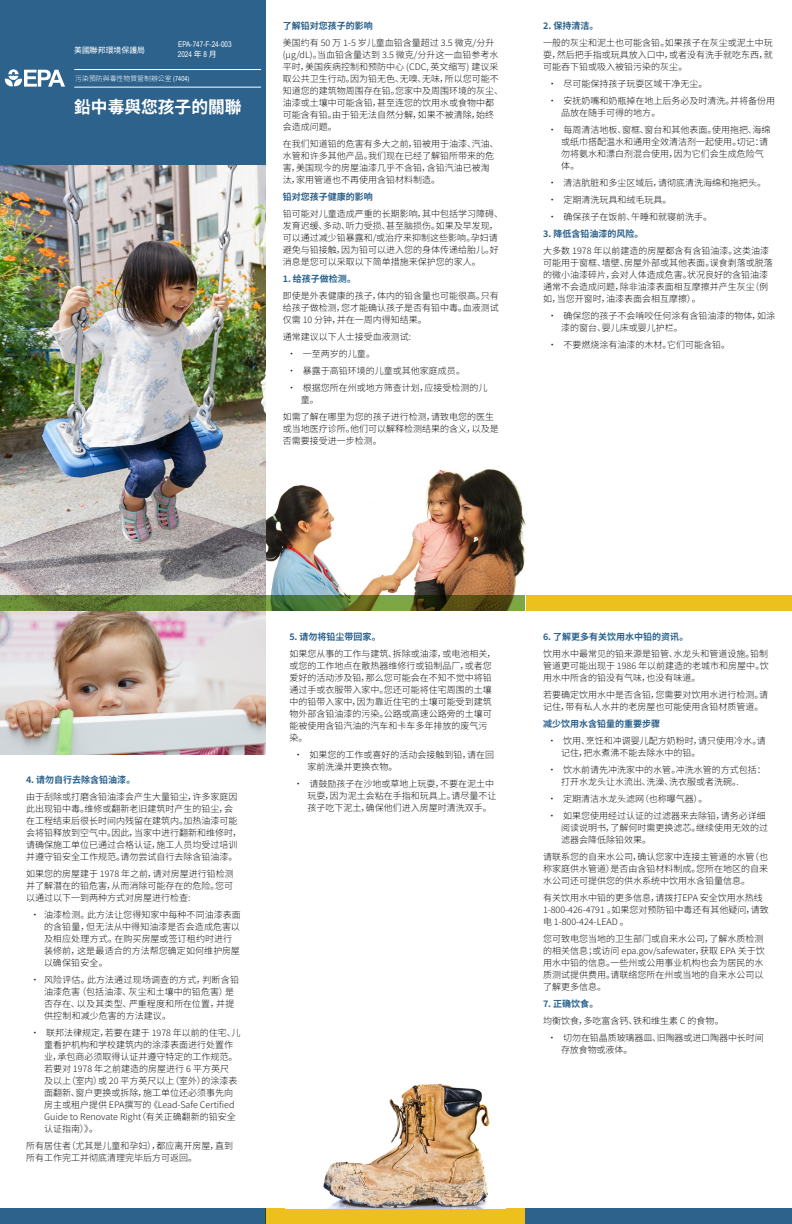
<style>
.page{position:relative;width:792px;height:1224px;background:#fff}
.page>*{position:absolute;margin:0;border:0;box-sizing:border-box;transform-origin:0 0}
.t1{font:700 16.7px "Noto Sans TC";color:#fff}
.t2{font:100 9px/12px "Noto Sans SC";color:#231f20}
.t3{font:100 9px "Noto Sans SC";color:#2c628c}
.t4{font:100 9px "Noto Sans SC";color:#2c658e}
.t5{font:7.9px "Arial Narrow";color:#fff}
.t6{font:7.9px "Noto Sans TC";color:#fff}
.t7{font:300 6.9px "Noto Sans TC";color:#fff}
.s1{font-family:"Arial Narrow";font-weight:400}
.s2{font-family:"Noto Sans TC"}
.s3{color:#2c628c}
</style>
<div class="page">
<div style="left:525px;top:1208px;width:267px;height:16px;background:#2c628c"></div>
<div style="left:266px;top:1208px;width:259px;height:16px;background:#edc01e"></div>
<img style="left:323px;top:1084px;width:167px;height:124px">
<img style="left:0;top:165px;width:266px;height:589px">
<div style="left:0;top:1208px;width:266px;height:16px;background:#2c628c"></div>
<div style="left:525px;top:595px;width:267px;height:15px;background:#edc01e"></div>
<img style="left:265px;top:467px;width:260px;height:128px">
<svg style="left:266px;top:595px;width:259px;height:15px;background:#546926"></svg>
<svg style="left:0;top:595px;width:266px;height:15px;background:#607c31"></svg>
<div style="left:0;top:0;width:266px;height:165px;background:#2c628c"></div>
<svg style="left:5px;top:69px;width:60px;height:18px"></svg>
<hr style="left:74px;top:87px;width:187px;height:1px;background:#fff">
<hr style="left:74px;top:69px;width:187px;height:1px;background:#fff">
<p class="t5" style="left:178px;top:39px;width:55px">EPA-747-F-24-003</p>
<p class="t7" style="left:75px;top:75px;width:116px">污染預防與毒性物質管制辦公室 <span class="s1">(7404)</span></p>
<p class="t6" style="left:74px;top:45px;width:72px">美國聯邦環境保護局</p>
<p class="t5" style="left:178px;top:48px;width:41px">2024 <span class="s2">年</span> 8 <span class="s2">月</span></p>
<p class="t1" style="left:74px;top:97px;width:169px">鉛中毒與您孩子的關聯</p>
<p class="t3" style="left:283px;top:21px;width:91px">了解铅对您孩子的影响</p>
<p class="t2" style="left:283px;top:37px;width:222px">美国约有 50 万 1-5 岁儿童血铅含量超过 3.5 微克/分升(µg/dL)。当血铅含量达到 3.5 微克/分升这一血铅参考水平时，美国疾病控制和预防中心 (CDC, 英文缩写) 建议采取公共卫生行动。因为铅无色、无嗅、无味，所以您可能不知道您的建筑物周围存在铅。您家中及周围环境的灰尘、油漆或土壤中可能含铅，甚至连您的饮用水或食物中都可能含有铅。由于铅无法自然分解，如果不被清除，始终会造成问题。</p>
<p class="t2" style="left:283px;top:138px;width:217px">在我们知道铅的危害有多大之前，铅被用于油漆、汽油、水管和许多其他产品。我们现在已经了解铅所带来的危害，美国现今的房屋油漆几乎不含铅，含铅汽油已被淘汰，家用管道也不再使用含铅材料制造。</p>
<p class="t3" style="left:283px;top:192px;width:91px">铅对您孩子健康的影响</p>
<p class="t2" style="left:283px;top:208px;width:222px">铅可能对儿童造成严重的长期影响，其中包括学习障碍、发育迟缓、多动、听力受损、甚至脑损伤。如果及早发现，可以通过减少铅暴露和/或治疗来抑制这些影响。孕妇请避免与铅接触，因为铅可以进入您的身体传递给胎儿。好消息是您可以采取以下简单措施来保护您的家人。</p>
<p class="t4" style="left:283px;top:274px;width:75px">1. 给孩子做检测。</p>
<p class="t2" style="left:283px;top:290px;width:217px;text-align:justify">即使是外表健康的孩子，体内的铅含量也可能很高。只有给孩子做检测，您才能确认孩子是否有铅中毒。血液测试仅需 10 分钟，并在一周内得知结果。</p>
<p class="t2" style="left:283px;top:331px;width:130px">通常建议以下人士接受血液测试:</p>
<p class="t2" style="left:287px;top:348px;width:89px">• 一至两岁的儿童。</p>
<p class="t2" style="left:287px;top:365px;width:179px">• 暴露于高铅环境的儿童或其他家庭成员。</p>
<p class="t2" style="left:301px;top:382px;width:188px;text-indent:-14px">• 根据您所在州或地方筛查计划，应接受检测的儿童。</p>
<p class="t2" style="left:283px;top:411px;width:217px">如需了解在哪里为您的孩子进行检测，请致电您的医生或当地医疗诊所。他们可以解释检测结果的含义，以及是否需要接受进一步检测。</p>
<p class="t3" style="left:543px;top:21px;width:57px">2. 保持清洁。</p>
<p class="t2" style="left:543px;top:37px;width:231px;text-align:justify">一般的灰尘和泥土也可能含铅。如果孩子在灰尘或泥土中玩耍，然后把手指或玩具放入口中，或者没有洗手就吃东西，就可能吞下铅或吸入被铅污染的灰尘。</p>
<p class="t2" style="left:548px;top:78px;width:161px">• 尽可能保持孩子玩耍区域干净无尘。</p>
<p class="t2" style="left:561px;top:95px;width:215px;text-indent:-14px">• 安抚奶嘴和奶瓶掉在地上后务必及时清洗。并将备份用品放在随手可得的地方。</p>
<p class="t2" style="left:561px;top:124px;width:211px;text-indent:-14px">• 每周清洁地板、窗框、窗台和其他表面。使用拖把、海绵或纸巾搭配温水和通用全效清洁剂一起使用。切记：请勿将氨水和漂白剂混合使用，因为它们会生成危险气体。</p>
<p class="t2" style="left:548px;top:177px;width:220px">• 清洁肮脏和多尘区域后，请彻底清洗海绵和拖把头。</p>
<p class="t2" style="left:548px;top:194px;width:125px">• 定期清洗玩具和绒毛玩具。</p>
<p class="t2" style="left:548px;top:211px;width:166px">• 确保孩子在饭前、午睡和就寝前洗手。</p>
<p class="t3" style="left:543px;top:229px;width:102px">3. 降低含铅油漆的风险。</p>
<p class="t2" style="left:543px;top:245px;width:231px">大多数 1978 年以前建造的房屋都含有含铅油漆。这类油漆可能用于窗框、墙壁、房屋外部或其他表面。误食剥落或脱落的微小油漆碎片，会对人体造成危害。状况良好的含铅油漆通常不会造成问题，除非油漆表面相互摩擦并产生灰尘（例如，当您开窗时，油漆表面会相互摩擦）。</p>
<p class="t2" style="left:561px;top:310px;width:215px;text-indent:-14px">• 确保您的孩子不会啃咬任何涂有含铅油漆的物体，如涂漆的窗台、婴儿床或婴儿护栏。</p>
<p class="t2" style="left:548px;top:339px;width:184px">• 不要燃烧涂有油漆的木材。它们可能含铅。</p>
<p class="t3" style="left:26px;top:775px;width:111px">4. 请勿自行去除含铅油漆。</p>
<p class="t2" style="left:26px;top:791px;width:217px">由于刮除或打磨含铅油漆会产生大量铅尘，许多家庭因此出现铅中毒。维修或翻新老旧建筑时产生的铅尘，会在工程结束后很长时间内残留在建筑内。加热油漆可能会将铅释放到空气中。因此，当家中进行翻新和维修时，请确保施工单位已通过合格认证，施工人员均受过培训并遵守铅安全工作规范。请勿尝试自行去除含铅油漆。</p>
<p class="t2" style="left:26px;top:868px;width:209px;text-align:justify">如果您的房屋建于 1978 年之前，请对房屋进行铅检测并了解潜在的铅危害，从而消除可能存在的危险。您可以通过以下一到两种方式对房屋进行检查:</p>
<p class="t2" style="left:44px;top:909px;width:198px;text-indent:-14px">• 油漆检测。此方法让您得知家中每种不同油漆表面的含铅量，但无法从中得知油漆是否会造成危害以及相应处理方式。在购买房屋或签订租约时进行装修前，这是最适合的方法帮您确定如何维护房屋以确保铅安全。</p>
<p class="t2" style="left:44px;top:974px;width:197px;text-indent:-14px">• 风险评估。此方法通过现场调查的方式，判断含铅油漆危害（包括油漆、灰尘和土壤中的铅危害）是否存在、以及其类型、严重程度和所在位置，并提供控制和减少危害的方法建议。</p>
<p class="t2" style="left:44px;top:1027px;width:198px;text-indent:-14px">• 联邦法律规定，若要在建于 1978 年以前的住宅、儿童看护机构和学校建筑内的涂漆表面进行处置作业，承包商必须取得认证并遵守特定的工作规范。若要对 1978 年之前建造的房屋进行 6 平方英尺<br>及以上（室内）或 20 平方英尺以上（室外）的涂漆表面翻新、窗户更换或拆除，施工单位还必须事先向房主或租户提供 EPA撰写的 《Lead-Safe Certified<br>Guide to Renovate Right（有关正确翻新的铅安全认证指南）》。</p>
<p class="t2" style="left:26px;top:1140px;width:208px">所有居住者（尤其是儿童和孕妇），都应离开房屋，直到所有工作完工并彻底清理完毕后方可返回。</p>
<p class="t3" style="left:289px;top:632px;width:93px">5. 请勿将铅尘带回家。</p>
<p class="t2" style="left:289px;top:648px;width:208px">如果您从事的工作与建筑、拆除或油漆，或电池相关，或您的工作地点在散热器维修行或铅制品厂，或者您爱好的活动涉及铅，那么您可能会在不知不觉中将铅通过手或衣服带入家中。您还可能将住宅周围的土壤中的铅带入家中，因为靠近住宅的土壤可能受到建筑物外部含铅油漆的污染。公路或高速公路旁的土壤可能被使用含铅汽油的汽车和卡车多年排放的废气污染。</p>
<p class="t2" style="left:307px;top:749px;width:188px;text-indent:-14px">• 如果您的工作或喜好的活动会接触到铅，请在回家前洗澡并更换衣物。</p>
<p class="t2" style="left:307px;top:778px;width:190px;text-indent:-14px">• 请鼓励孩子在沙地或草地上玩耍，不要在泥土中玩耍，因为泥土会粘在手指和玩具上。请尽量不让孩子吃下泥土，确保他们进入房屋时清洗双手。</p>
<p class="t4" style="left:543px;top:631px;width:147px">6. 了解更多有关饮用水中铅的资讯。</p>
<p class="t2" style="left:543px;top:648px;width:227px;text-align:justify">饮用水中最常见的铅来源是铅管、水龙头和管道设施。铅制管道更可能出现于 1986 年以前建造的老城市和房屋中。饮用水中所含的铅没有气味，也没有味道。</p>
<p class="t2" style="left:543px;top:689px;width:226px">若要确定饮用水中是否含铅，您需要对饮用水进行检测。请记住，带有私人水井的老房屋也可能使用含铅材质管道。</p>
<p class="t3" style="left:543px;top:718px;width:118px">减少饮用水含铅量的重要步骤</p>
<p class="t2" style="left:561px;top:735px;width:206px;text-indent:-14px">• 饮用、烹饪和冲调婴儿配方奶粉时，请只使用冷水。请记住，把水煮沸不能去除水中的铅。</p>
<p class="t2" style="left:561px;top:764px;width:206px;text-indent:-14px">• 饮水前请先冲洗家中的水管。冲洗水管的方式包括：打开水龙头让水流出、洗澡、洗衣服或者洗碗。.</p>
<p class="t2" style="left:548px;top:793px;width:161px">• 定期清洁水龙头滤网（也称曝气器）。</p>
<p class="t2" style="left:561px;top:810px;width:208px;text-indent:-14px">• 如果您使用经过认证的过滤器来去除铅，请务必详细阅读说明书，了解何时需更换滤芯。继续使用无效的过滤器会降低除铅效果。</p>
<p class="t2" style="left:543px;top:851px;width:226px;text-align:justify">请联系您的自来水公司，确认您家中连接主管道的水管（也称家庭供水管道）是否由含铅材料制成。您所在地区的自来水公司还可提供您的供水系统中饮用水含铅量信息。</p>
<p class="t2" style="left:543px;top:892px;width:227px">有关饮用水中铅的更多信息，请拨打EPA 安全饮用水热线<br>1-800-426-4791 。如果您对预防铅中毒还有其他疑问，请致电 1-800-424-LEAD 。</p>
<p class="t2" style="left:543px;top:933px;width:223px">您可致电您当地的卫生部门或自来水公司，了解水质检测的相关信息；或访问 epa.gov/safewater，获取 EPA 关于饮用水中铅的信息。一些州或公用事业机构也会为居民的水质测试提供费用。请联络您所在州或当地的自来水公司以了解更多信息。</p>
<p class="t4" style="left:543px;top:998px;width:57px">7. 正确饮食<span class="s3">。</span></p>
<p class="t2" style="left:543px;top:1015px;width:182px">均衡饮食，多吃富含钙、铁和维生素 C 的食物。</p>
<p class="t2" style="left:561px;top:1032px;width:204px;text-indent:-14px">• 切勿在铅晶质玻璃器皿、旧陶器或进口陶器中长时间存放食物或液体。</p>
</div>
